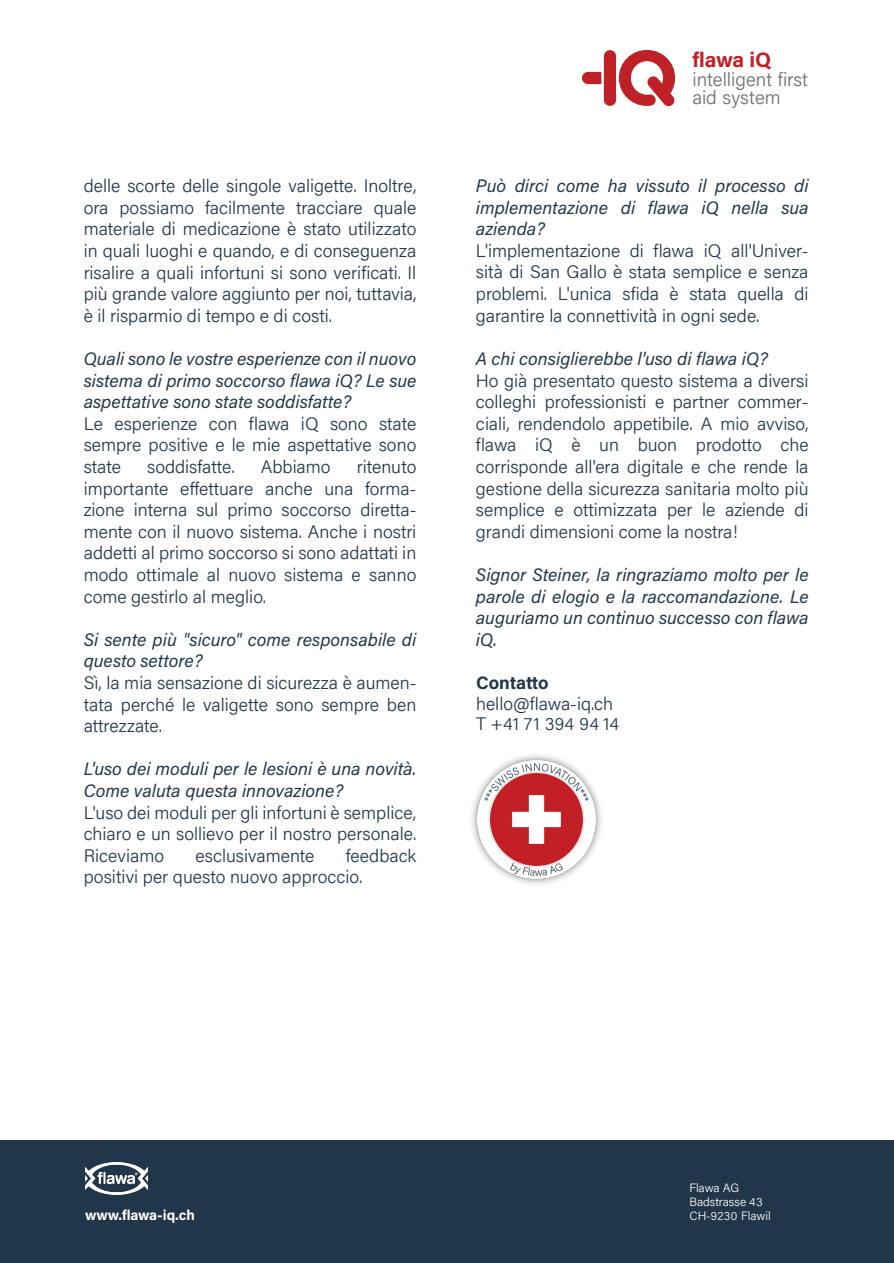
<style>
.page{position:relative;width:894px;height:1263px;background:#fff}
.page>*{position:absolute;margin:0;border:0;box-sizing:border-box;transform-origin:0 0}
.t1{font:700 21px "Acumin Pro";letter-spacing:-.005em;color:#c02126}
.t2{font:300 19.05px/18.6px "Acumin Pro";color:#706e6d}
.t3{font:300 18px/21.6px "Acumin Pro";color:#213749;text-align:justify}
.t4{font:italic 18px/21.6px "Acumin Pro";color:#213749;text-align:justify}
.t5{font:700 18px "Acumin Pro";letter-spacing:-.01em;color:#213749}
.t6{font:700 14.25px "Acumin Pro";letter-spacing:-.01em;color:#fff}
.t7{font:300 12px/14.4px "Acumin Pro";letter-spacing:-.005em;color:#fff}
</style>
<div class="page">
<div style="left:0;top:1141px;width:893px;height:122px;background:#213749"></div>
<img style="left:85px;top:1162px;width:62px;height:32px">
<div style="left:603px;top:50px;width:13px;height:56px;background:#c02126;border-radius:6px"></div>
<svg style="left:618px;top:50px;width:56px;height:56px"></svg>
<svg style="left:582px;top:72px;width:19px;height:12px"></svg>
<img style="left:472px;top:755px;width:129px;height:129px">
<p class="t3" style="left:84px;top:177px;width:334px">delle scorte delle singole valigette. Inoltre, ora possiamo facilmente tracciare quale materiale di medicazione è stato utilizzato in quali luoghi e quando, e di conseguenza risalire a quali infortuni si sono verificati. Il più grande valore aggiunto per noi, tuttavia, è il risparmio di tempo e di costi.</p>
<p class="t4" style="left:84px;top:350px;width:334px">Quali sono le vostre esperienze con il nuovo sistema di primo soccorso flawa iQ? Le sue aspettative sono state soddisfatte?</p>
<p class="t3" style="left:84px;top:415px;width:334px">Le esperienze con flawa iQ sono state sempre positive e le mie aspettative sono state</p>
<p class="t3" style="left:147px;top:458px;width:89px">soddisfatte.</p>
<p class="t3" style="left:261px;top:458px;width:71px">Abbiamo</p>
<p class="t3" style="left:84px;top:458px;width:334px;text-indent:273px">ritenuto importante effettuare anche una forma&shy;zione interna sul primo soccorso diretta&shy;mente con il nuovo sistema. Anche i nostri addetti al primo soccorso si sono adattati in modo ottimale al nuovo sistema e sanno come gestirlo al meglio.</p>
<p class="t4" style="left:84px;top:631px;width:334px">Si sente più "sicuro" come responsabile di questo settore?</p>
<p class="t3" style="left:84px;top:674px;width:334px">Sì, la mia sensazione di sicurezza è aumen&shy;tata perché le valigette sono sempre ben attrezzate.</p>
<p class="t4" style="left:84px;top:760px;width:334px">L'uso dei moduli per le lesioni è una novità.<br>Come valuta questa innovazione?</p>
<p class="t3" style="left:84px;top:804px;width:334px">L'uso dei moduli per gli infortuni è semplice, chiaro e un sollievo per il nostro personale.<br>Riceviamo</p>
<p class="t3" style="left:84px;top:847px;width:334px;text-indent:262px">feedback positivi per questo nuovo approccio.</p>
<p class="t3" style="left:195px;top:847px;width:120px">esclusivamente</p>
<p class="t1" style="left:692px;top:51px;width:80px">flawa iQ</p>
<p class="t2" style="left:692px;top:72px;width:117px">intelligent first aid system</p>
<p class="t4" style="left:476px;top:177px;width:334px">Può dirci come ha vissuto il processo di implementazione di flawa iQ nella sua azienda?</p>
<p class="t3" style="left:476px;top:242px;width:334px">L'implementazione di flawa iQ all'Univer&shy;sità di San Gallo è stata semplice e senza problemi. L'unica sfida è stata quella di garantire la connettività in ogni sede.</p>
<p class="t4" style="left:476px;top:350px;width:293px">A chi consiglierebbe l'uso di flawa iQ?</p>
<p class="t3" style="left:476px;top:371px;width:334px">Ho già presentato questo sistema a diversi colleghi professionisti e partner commer&shy;ciali, rendendolo appetibile. A mio avviso, flawa iQ è un buon prodotto che corrisponde all'era digitale e che rende la gestione della sicurezza sanitaria molto più semplice e ottimizzata per le aziende di grandi dimensioni come la nostra!</p>
<p class="t4" style="left:476px;top:566px;width:334px">Signor Steiner, la ringraziamo molto per le parole di elogio e la raccomandazione. Le auguriamo un continuo successo con flawa iQ.</p>
<p class="t5" style="left:476px;top:676px;width:74px">Contatto</p>
<p class="t3" style="left:476px;top:695px;width:144px;line-height:20.4px">hello@flawa-iq.ch<br>T +41 71 394 94 14</p>
<p class="t7" style="left:689px;top:1181px;width:75px">Flawa AG<br>Badstrasse 43</p>
<p class="t6" style="left:85px;top:1210px;width:111px">www.flawa-iq.ch</p>
<p class="t7" style="left:689px;top:1210px;width:83px">CH-9230 Flawil</p>
</div>
